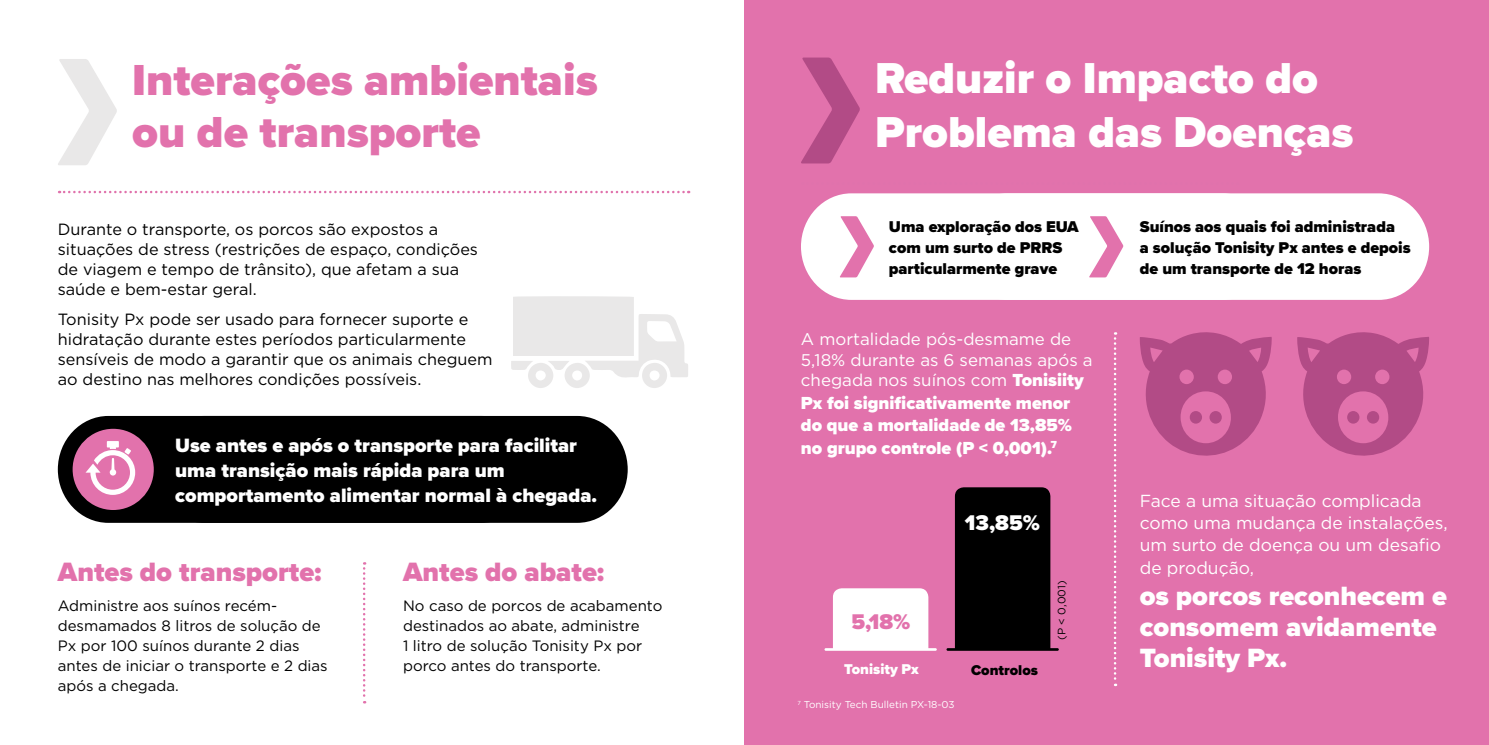
<style>
.page{position:relative;width:1489px;height:745px;background:#fff}
.page>*{position:absolute;margin:0;border:0;box-sizing:border-box;transform-origin:0 0}
.t1{font:900 45px/52.5px "Proxima Nova";color:#e272ac}
.t2{font:900 44.75px/53.8px "Proxima Nova";color:#fff}
.t3{font:900 27.5px "Proxima Nova";color:#e272ac}
.t4{font:900 27.38px/31.1px "Proxima Nova";color:#fff}
.t5{font:900 22px "Proxima Nova";color:#fff}
.t6{font:900 22px "Proxima Nova";color:#e272ac}
.t7{font:900 20px/25px "Proxima Nova";color:#fff}
.t8{font:900 18.12px/22.6px "Proxima Nova";color:#fff;text-align:justify}
.t9{font:17.38px/22.4px "Gotham";color:#fff}
.t10{font:16.88px/20.8px "Gotham";color:#fff}
.t11{font:16.25px/20px "Gotham";color:#000}
.t12{font:900 16.12px/21.1px "Proxima Nova";color:#000}
.t13{font:15px/20px "Gotham";color:#000}
.t14{font:900 14.62px "Proxima Nova";color:#fff}
.t15{font:900 14.62px "Proxima Nova";color:#000}
.t16{font:10.75px "Gotham";color:#000}
.t17{font:10px "Gotham";color:#fff}
.s1{font-family:"Proxima Nova";font-weight:900;font-size:18.12px}
</style>
<div class="page">
<div style="left:58px;top:415px;width:473px;height:107px;background:#000;border-radius:52px"></div>
<div style="left:154px;top:415px;width:473px;height:107px;background:#000;border-radius:52px"></div>
<div style="left:73px;top:428px;width:81px;height:81px;background:#e272ac;border-radius:50%"></div>
<svg style="left:58px;top:59px;width:59px;height:106px"></svg>
<svg style="left:59px;top:191px;width:630px;height:2px"></svg>
<svg style="left:511px;top:296px;width:177px;height:92px"></svg>
<svg style="left:85px;top:441px;width:50px;height:53px"></svg>
<svg style="left:363px;top:562px;width:2px;height:141px"></svg>
<div style="left:744px;top:0;width:744px;height:744px;background:#e272ac"></div>
<svg style="left:801px;top:57px;width:59px;height:106px"></svg>
<div style="left:801px;top:193px;width:472px;height:107px;background:#fff;border-radius:52px"></div>
<div style="left:956px;top:193px;width:472px;height:107px;background:#fff;border-radius:52px"></div>
<svg style="left:840px;top:216px;width:33px;height:61px"></svg>
<svg style="left:1089px;top:216px;width:34px;height:61px"></svg>
<svg style="left:1113px;top:332px;width:3px;height:353px"></svg>
<svg style="left:1297px;top:332px;width:131px;height:124px"></svg>
<svg style="left:1346px;top:411px;width:13px;height:12px"></svg>
<svg style="left:1366px;top:411px;width:12px;height:12px"></svg>
<svg style="left:1140px;top:332px;width:131px;height:124px"></svg>
<div style="left:1189px;top:411px;width:12px;height:12px;background:#b24b86;border-radius:50%"></div>
<div style="left:1209px;top:411px;width:12px;height:12px;background:#b24b86;border-radius:50%"></div>
<svg style="left:824px;top:588px;width:112px;height:62px;background:#fae9f2"></svg>
<svg style="left:946px;top:487px;width:112px;height:163px;background:#24121c"></svg>
<h1 class="t1" style="left:132px;top:53px;width:467px">Interações ambientais ou de transporte</h1>
<p class="t11" style="left:58px;top:218px;width:421px">Durante o transporte, os porcos são expostos a situações de stress (restrições de espaço, condições de viagem e tempo de trânsito), que afetam a sua saúde e bem-estar geral.</p>
<p class="t11" style="left:58px;top:309px;width:436px">Tonisity Px pode ser usado para fornecer suporte e hidratação durante estes períodos particularmente sensíveis de modo a garantir que os animais cheguem ao destino nas melhores condições possíveis.</p>
<p class="t7" style="left:175px;top:432px;width:423px">Use antes e após o transporte para facilitar uma transição mais rápida para um comportamento alimentar normal à chegada.</p>
<h3 class="t3" style="left:58px;top:550px;width:265px">Antes do transporte:</h3>
<p class="t13" style="left:58px;top:595px;width:271px">Administre aos suínos recém&shy;desmamados 8 litros de solução de<br>Px por 100 suínos durante 2 dias antes de iniciar o transporte e 2 dias após a chegada.</p>
<h3 class="t3" style="left:403px;top:550px;width:203px">Antes do abate:</h3>
<p class="t13" style="left:403px;top:595px;width:261px">No caso de porcos de acabamento destinados ao abate, administre<br>1 litro de solução Tonisity Px por porco antes do transporte.</p>
<h2 class="t2" style="left:875px;top:51px;width:480px">Reduzir o Impacto do<br>Problema das Doenças</h2>
<p class="t12" style="left:888px;top:216px;width:191px">Uma exploração dos EUA com um surto de PRRS particularmente grave</p>
<p class="t10" style="left:801px;top:328px;width:293px">A mortalidade pós-desmame de<br>5,18% durante as 6 semanas após a chegada nos suínos com <span class="s1">Tonisiity</span></p>
<p class="t8" style="left:801px;top:391px;width:272px">Px foi significativamente menor do que a mortalidade de 13,85% no grupo controle (P &lt; 0,001).<sup>7</sup></p>
<h3 class="t5" style="left:964px;top:505px;width:76px">13,85%</h3>
<h3 class="t6" style="left:851px;top:604px;width:60px">5,18%</h3>
<p class="t14" style="left:844px;top:658px;width:76px">Tonisity Px</p>
<p class="t15" style="left:971px;top:658px;width:68px">Controlos</p>
<p class="t17" style="left:797px;top:697px;width:159px"><sup>7</sup> Tonisity Tech Bulletin PX-18-03</p>
<p class="t16" style="left:1054px;top:639px;width:61px;rotate:-90deg">(P &lt; 0,001)</p>
<p class="t12" style="left:1139px;top:216px;width:272px">Suínos aos quais foi administrada<br>a solução Tonisity Px antes e depois de um transporte de 12 horas</p>
<p class="t9" style="left:1139px;top:488px;width:309px">Face a uma situação complicada como uma mudança de instalações, um surto de doença ou um desafio de produção,</p>
<h3 class="t4" style="left:1139px;top:579px;width:309px">os porcos reconhecem e consomem avidamente<br>Tonisity Px.</h3>
</div>
